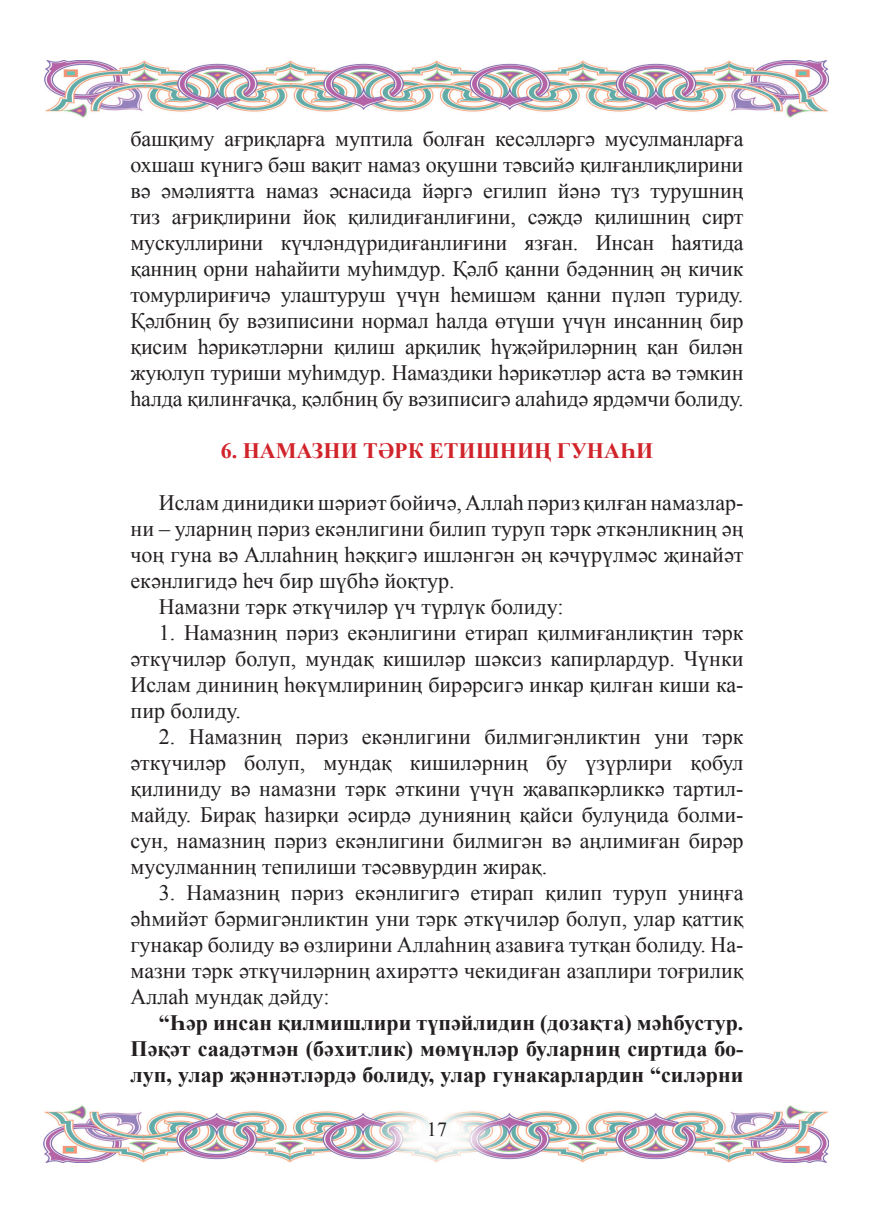
<style>
.page{position:relative;width:874px;height:1225px;background:#fff}
.page>*{position:absolute;margin:0;border:0;box-sizing:border-box;transform-origin:0 0}
.t1{font:22px/26px "Times New Roman";color:#231f20;text-align:justify}
.t2{font:700 22px/26px "Times New Roman";color:#231f20;text-align:justify}
.t3{font:700 22px "Times New Roman";color:#d1232a}
.t4{font:20px "Times New Roman";color:#231f20}
</style>
<div class="page">
<img style="left:44px;top:1105px;width:784px;height:57px">
<img style="left:45px;top:61px;width:783px;height:57px">
<p class="t1" style="left:130px;top:125px;width:614px">башқиму ағриқларға муптила болған кесәлләргә мусулманларға охшаш күнигә бәш вақит намаз оқушни тәвсийә қилғанлиқлирини вә әмәлиятта намаз әснасида йәргә егилип йәнә түз турушниң тиз ағриқлирини йоқ қилидиғанлиғини, сәҗдә қилишниң сирт мускуллирини күчләндүридиғанлиғини язған. Инсан һаятида қанниң орни наһайити муһимдур. Қәлб қанни бәдәнниң әң кичик томурлириғичә улаштуруш үчүн һемишәм қанни пүләп туриду.<br>Қәлбниң бу вәзиписини нормал һалда өтүши үчүн инсанниң бир қисим һәрикәтләрни қилиш арқилиқ һүҗәйриләрниң қан билән жуюлуп туриши муһимдур. Намаздики һәрикәтләр аста вә тәмкин һалда қилинғачқа, қәлбниң бу вәзиписигә алаһидә ярдәмчи болиду.</p>
<p class="t3" style="left:220px;top:435px;width:434px">6. НАМАЗНИ ТӘРК ЕТИШНИҢ ГУНАҺИ</p>
<p class="t1" style="left:159px;top:489px;width:585px">Ислам динидики шәриәт бойичә, Аллаһ пәриз қилған намазлар-</p>
<p class="t1" style="left:130px;top:515px;width:614px">ни – уларниң пәриз екәнлигини билип туруп тәрк әткәнликниң әң</p>
<p class="t1" style="left:130px;top:541px;width:614px">чоң гуна вә Аллаһниң һәққигә ишләнгән әң кәчүрүлмәс җинайәт</p>
<p class="t1" style="left:130px;top:567px;width:325px">екәнлигидә һеч бир шүбһә йоқтур.</p>
<p class="t1" style="left:159px;top:593px;width:406px">Намазни тәрк әткүчиләр үч түрлүк болиду:</p>
<p class="t1" style="left:130px;top:619px;width:614px;text-indent:28px">1. Намазниң пәриз екәнлигини етирап қилмиғанлиқтин тәрк әткүчиләр болуп, мундақ кишиләр шәксиз капирлардур. Чүнки Ислам дининиң һөкүмлириниң бирәрсигә инкар қилған киши ка&shy;пир болиду.</p>
<p class="t1" style="left:130px;top:723px;width:614px;text-indent:28px">2. Намазниң пәриз екәнлигини билмигәнликтин уни тәрк әткүчиләр болуп, мундақ кишиләрниң бу үзүрлири қобул қилиниду вә намазни тәрк әткини үчүн җавапкәрликкә тартил&shy;майду. Бирақ һазирқи әсирдә дунияниң қайси булуңида болми&shy;сун, намазниң пәриз екәнлигини билмигән вә аңлимиған бирәр мусулманниң тепилиши тәсәввурдин жирақ.</p>
<p class="t1" style="left:130px;top:879px;width:614px;text-indent:28px">3. Намазниң пәриз екәнлигигә етирап қилип туруп униңға әһмийәт бәрмигәнликтин уни тәрк әткүчиләр болуп, улар қаттиқ гунакар болиду вә өзлирини Аллаһниң азавиға тутқан болиду. На&shy;мазни тәрк әткүчиләрниң ахирәттә чекидиған азаплири тоғрилиқ Аллаһ мундақ дәйду:</p>
<p class="t2" style="left:130px;top:1009px;width:614px;text-indent:28px">“Һәр инсан қилмишлири түпәйлидин (дозақта) мәһбустур.<br>Пәқәт саадәтмән (бәхитлик) мөмүнләр буларниң сиртида бо&shy;луп, улар җәннәтләрдә болиду, улар гунакарлардин “силәрни</p>
<p class="t4" style="left:427px;top:1115px;width:21px">17</p>
</div>
